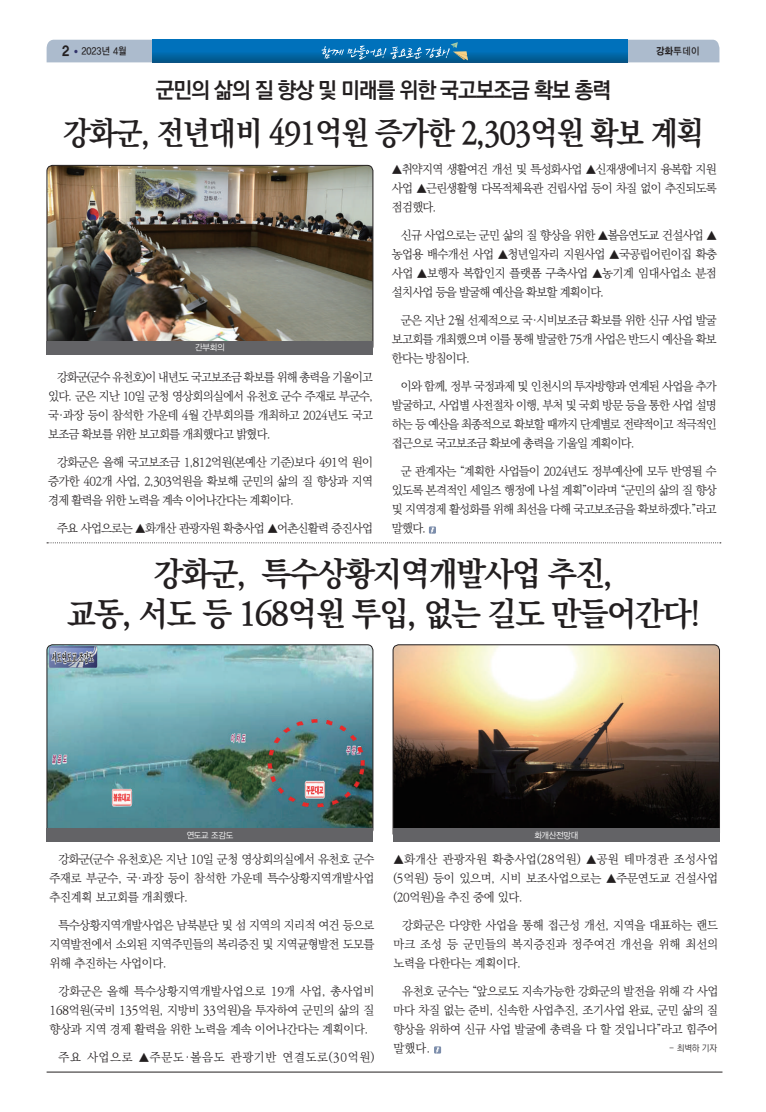
<style>
.page{position:relative;width:766px;height:1112px;background:#fff}
.page>*{position:absolute;margin:0;border:0;box-sizing:border-box;transform-origin:0 0}
.t1{font:700 33px/40px "Ko Pub Batang";letter-spacing:-.05em;color:#231f20;text-align:center;scale:.95 1}
.t2{font:700 32px "Ko Pub Batang";letter-spacing:-.05em;color:#231f20;scale:.92 1}
.t3{font:700 22px "Ko Pub Dotum";letter-spacing:-.05em;color:#231f20}
.t4{font:14px "YDIYGO360";color:#231f20;scale:.9 1}
.t5{font:300 12px/19px "Ko Pub Batang";letter-spacing:-.05em;color:#231f20;text-align:justify}
.t6{font:300 12px/19px "Ko Pub Batang";letter-spacing:-.05em;color:#231f20;text-align:justify;scale:.96 1}
.t7{font:300 12px "Ko Pub Batang";letter-spacing:.055em;color:#231f20}
.t8{font:10px "YDIYGO330";color:#231f20;scale:.9 1}
.t9{font:300 9px "Ko Pub Dotum";color:#231f20}
.t10{font:8.8px "YDIYGO320";letter-spacing:-.03em;color:#fff;scale:.93 1}
.s1{font-family:"YDIYGO310";font-size:5px;color:#32336a}
.s2{font-family:"YDIYGO350"}
</style>
<div class="page">
<hr style="left:47px;top:1071px;width:675px;height:1px;background:#231f20">
<svg style="left:47px;top:40px;width:672px;height:22px;background:#3985b8"></svg>
<img style="left:47px;top:645px;width:326px;height:183px">
<div style="left:47px;top:644px;width:326px;height:190px;border:1px solid #231f20;border-radius:6px"></div>
<div style="left:47px;top:828px;width:326px;height:14px;background:#636366"></div>
<img style="left:47px;top:165px;width:326px;height:176px">
<div style="left:47px;top:165px;width:326px;height:186px;border:1px solid #231f20;border-radius:6px"></div>
<div style="left:47px;top:341px;width:326px;height:13px;background:#636366"></div>
<img style="left:393px;top:644px;width:326px;height:184px">
<div style="left:393px;top:644px;width:326px;height:194px;border:1px solid #231f20;border-radius:6px"></div>
<div style="left:393px;top:828px;width:326px;height:14px;background:#636366"></div>
<svg style="left:47px;top:542px;width:673px;height:1px"></svg>
<svg style="left:434px;top:1046px;width:7px;height:7px"></svg>
<svg style="left:429px;top:526px;width:7px;height:7px"></svg>
<p class="t4" style="left:62px;top:43px;width:9px">2</p>
<p class="t8" style="left:74px;top:45px;width:60px"><span class="s1">●</span> 2023년 4월</p>
<p class="t8" style="left:656px;top:45px;width:50px"><span class="s2">강화</span>투데이</p>
<h3 class="t3" style="left:156px;top:79px;width:457px">군민의 삶의 질 향상 및 미래를 위한 국고보조금 확보 총력</h3>
<h2 class="t2" style="left:63px;top:117px;width:698px">강화군, 전년대비 491억원 증가한 2,303억원 확보 계획</h2>
<p class="t10" style="left:195px;top:343px;width:33px">간부회의</p>
<p class="t6" style="left:48px;top:368px;width:340px;text-indent:9px">강화군(군수 유천호)이 내년도 국고보조금 확보를 위해 총력을 기울이고 있다. 군은 지난 10일 군청 영상회의실에서 유천호 군수 주재로 부군수, 국·과장 등이 참석한 가운데 4월 간부회의를 개최하고 2024년도 국고 보조금 확보를 위한 보고회를 개최했다고 밝혔다.</p>
<p class="t5" style="left:48px;top:453px;width:326px;text-indent:9px">강화군은 올해 국고보조금 1,812억원(본예산 기준)보다 491억 원이 증가한 402개 사업, 2,303억원을 확보해 군민의 삶의 질 향상과 지역 경제 활력을 위한 노력을 계속 이어나간다는 계획이다.</p>
<p class="t5" style="left:57px;top:519px;width:317px">주요 사업으로는 ▲화개산 관광자원 확충사업 ▲어촌신활력 증진사업</p>
<p class="t5" style="left:392px;top:160px;width:326px">▲취약지역 생활여건 개선 및 특성화사업 ▲신재생에너지 융복합 지원 사업 ▲근린생활형 다목적체육관 건립사업 등이 차질 없이 추진되도록 점검했다.</p>
<p class="t5" style="left:392px;top:226px;width:326px;text-indent:9px">신규 사업으로는 군민 삶의 질 향상을 위한 ▲볼음연도교 건설사업 ▲ 농업용 배수개선 사업 ▲청년일자리 지원사업 ▲국공립어린이집 확충 사업 ▲보행자 복합인지 플랫폼 구축사업 ▲농기계 임대사업소 분점 설치사업 등을 발굴해 예산을 확보할 계획이다.</p>
<p class="t5" style="left:392px;top:311px;width:326px;text-indent:9px">군은 지난 2월 선제적으로 국·시비보조금 확보를 위한 신규 사업 발굴 보고회를 개최했으며 이를 통해 발굴한 75개 사업은 반드시 예산을 확보 한다는 방침이다.</p>
<p class="t5" style="left:392px;top:377px;width:326px;text-indent:9px">이와 함께, 정부 국정과제 및 인천시의 투자방향과 연계된 사업을 추가 발굴하고, 사업별 사전절차 이행, 부처 및 국회 방문 등을 통한 사업 설명 하는 등 예산을 최종적으로 확보할 때까지 단계별로 전략적이고 적극적인 접근으로 국고보조금 확보에 총력을 기울일 계획이다.</p>
<p class="t5" style="left:392px;top:462px;width:326px;text-indent:9px">군 관계자는 “계획한 사업들이 2024년도 정부예산에 모두 반영될 수 있도록 본격적인 세일즈 행정에 나설 계획”이라며 “군민의 삶의 질 향상 및 지역경제 활성화를 위해 최선을 다해 국고보조금을 확보하겠다.”라고 말했다.</p>
<h1 class="t1" style="left:67px;top:554px;width:668px">강화군, 특수상황지역개발사업 추진,<br>교동, 서도 등 168억원 투입, 없는 길도 만들어간다!</h1>
<p class="t10" style="left:187px;top:830px;width:51px">연도교 조감도</p>
<p class="t5" style="left:50px;top:849px;width:326px;text-indent:9px">강화군(군수 유천호)은 지난 10일 군청 영상회의실에서 유천호 군수 주재로 부군수, 국·과장 등이 참석한 가운데 특수상황지역개발사업 추진계획 보고회를 개최했다.</p>
<p class="t5" style="left:50px;top:915px;width:326px;text-indent:9px">특수상황지역개발사업은 남북분단 및 섬 지역의 지리적 여건 등으로 지역발전에서 소외된 지역주민들의 복리증진 및 지역균형발전 도모를 위해 추진하는 사업이다.</p>
<p class="t5" style="left:50px;top:981px;width:326px;text-indent:9px">강화군은 올해 특수상황지역개발사업으로 19개 사업, 총사업비 168억원(국비 135억원, 지방비 33억원)을 투자하여 군민의 삶의 질 향상과 지역 경제 활력을 위한 노력을 계속 이어나간다는 계획이다.</p>
<p class="t7" style="left:58px;top:1050px;width:317px">주요 사업으로 ▲주문도·볼음도 관광기반 연결도로(30억원)</p>
<p class="t10" style="left:534px;top:830px;width:49px">화개산전망대</p>
<p class="t5" style="left:393px;top:849px;width:326px">▲화개산 관광자원 확충사업(28억원) ▲공원 테마경관 조성사업 (5억원) 등이 있으며, 시비 보조사업으로는 ▲주문연도교 건설사업 (20억원)을 추진 중에 있다.</p>
<p class="t5" style="left:393px;top:915px;width:326px;text-indent:9px">강화군은 다양한 사업을 통해 접근성 개선, 지역을 대표하는 랜드 마크 조성 등 군민들의 복지증진과 정주여건 개선을 위해 최선의 노력을 다한다는 계획이다.</p>
<p class="t5" style="left:393px;top:981px;width:326px;text-indent:9px">유천호 군수는 “앞으로도 지속가능한 강화군의 발전을 위해 각 사업 마다 차질 없는 준비, 신속한 사업추진, 조기사업 완료, 군민 삶의 질 향상을 위하여 신규 사업 발굴에 총력을 다 할 것입니다”라고 힘주어 말했다.</p>
<p class="t9" style="left:668px;top:1043px;width:49px">- 최벽하 기자</p>
</div>
